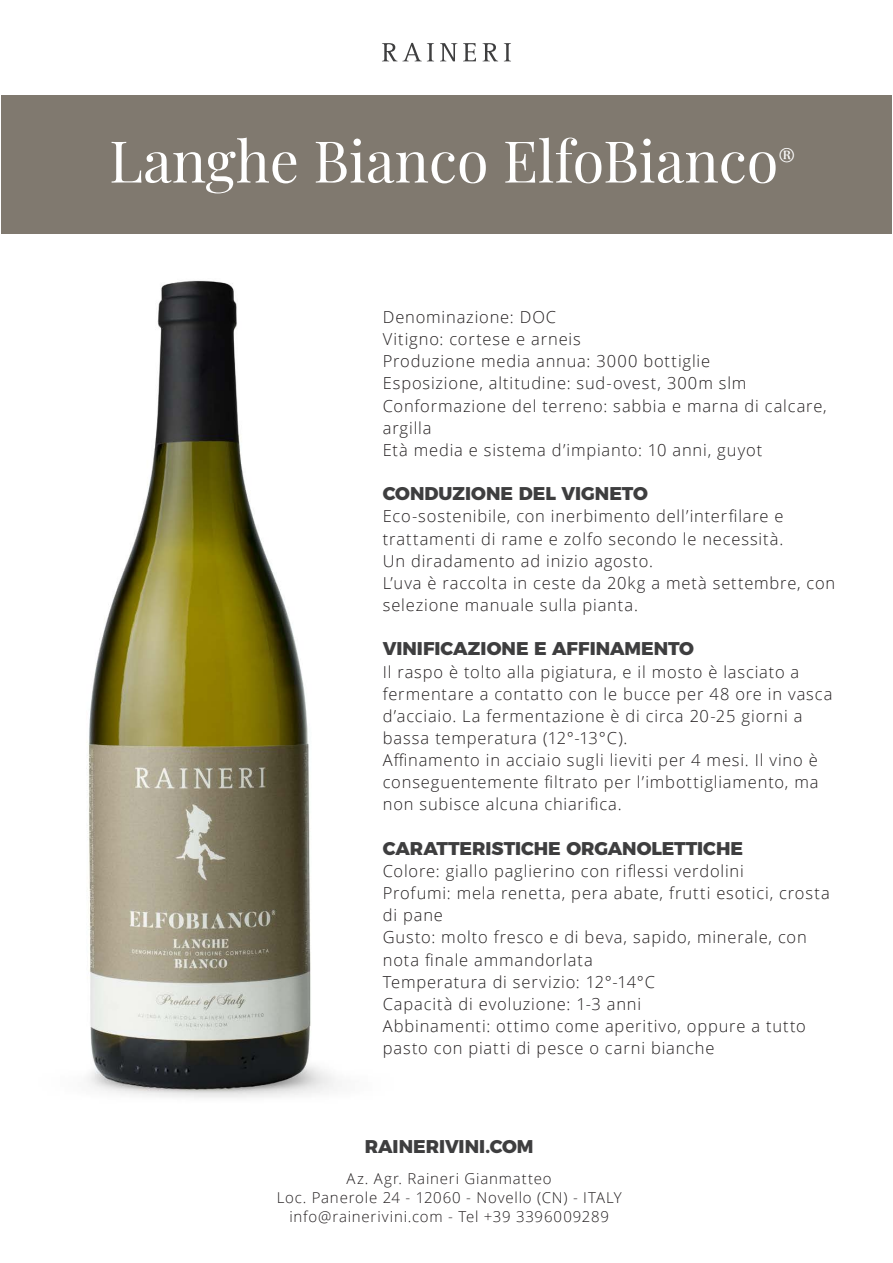
<style>
.page{position:relative;width:893px;height:1263px;background:#fff}
.page>*{position:absolute;margin:0;border:0;box-sizing:border-box;transform-origin:0 0}
.t1{font:57.6px "Playfair Display";color:#fff}
.t2{font:25.65px "Playfair Display";color:#fff}
.t3{font:800 18.45px "Montserrat";color:#3e3e3f}
.t4{font:300 16.5px/22.2px "Open Sans";letter-spacing:.05em;color:#231f20}
.t5{font:300 15px/19.2px "Open Sans";letter-spacing:.055em;color:#231f20;text-align:center}
</style>
<div class="page">
<img style="left:87px;top:280px;width:248px;height:818px">
<div style="left:1px;top:96px;width:891px;height:138px;background:#80796f"></div>
<svg style="left:440px;top:43px;width:17px;height:18px"></svg>
<svg style="left:463px;top:43px;width:13px;height:18px"></svg>
<svg style="left:483px;top:43px;width:15px;height:18px"></svg>
<svg style="left:504px;top:43px;width:7px;height:18px"></svg>
<svg style="left:382px;top:43px;width:52px;height:18px"></svg>
<h1 class="t1" style="left:109px;top:116px;width:671px">Langhe Bianco ElfoBianco</h1>
<h2 class="t2" style="left:778px;top:138px;width:19px">®</h2>
<p class="t4" style="left:383px;top:305px;width:445px">Denominazione: DOC<br>Vitigno: cortese e arneis<br>Produzione media annua: 3000 bottiglie<br>Esposizione, altitudine: sud-ovest, 300m slm Conformazione del terreno: sabbia e marna di calcare, argilla<br>Età media e sistema d’impianto: 10 anni, guyot</p>
<p class="t3" style="left:383px;top:478px;width:267px">CONDUZIONE DEL VIGNETO</p>
<p class="t4" style="left:383px;top:505px;width:454px">Eco-sostenibile, con inerbimento dell’interfilare e trattamenti di rame e zolfo secondo le necessità.<br>Un diradamento ad inizio agosto.<br>L’uva è raccolta in ceste da 20kg a metà settembre, con selezione manuale sulla pianta.</p>
<p class="t3" style="left:383px;top:633px;width:313px">VINIFICAZIONE E AFFINAMENTO</p>
<p class="t4" style="left:383px;top:660px;width:451px">Il raspo è tolto alla pigiatura, e il mosto è lasciato a fermentare a contatto con le bucce per 48 ore in vasca d’acciaio. La fermentazione è di circa 20-25 giorni a bassa temperatura (12°-13°C).<br>Affinamento in acciaio sugli lieviti per 4 mesi. Il vino è conseguentemente filtrato per l’imbottigliamento, ma non subisce alcuna chiarifica.</p>
<p class="t3" style="left:383px;top:833px;width:362px">CARATTERISTICHE ORGANOLETTICHE</p>
<p class="t4" style="left:383px;top:859px;width:448px">Colore: giallo paglierino con riflessi verdolini<br>Profumi: mela renetta, pera abate, frutti esotici, crosta di pane<br>Gusto: molto fresco e di beva, sapido, minerale, con nota finale ammandorlata<br>Temperatura di servizio: 12°-14°C<br>Capacità di evoluzione: 1-3 anni<br>Abbinamenti: ottimo come aperitivo, oppure a tutto pasto con piatti di pesce o carni bianche</p>
<p class="t3" style="left:365px;top:1131px;width:170px">RAINERIVINI.COM</p>
<p class="t5" style="left:277px;top:1168px;width:346px">Az. Agr. Raineri Gianmatteo<br>Loc. Panerole 24 - 12060 - Novello (CN) - ITALY info@rainerivini.com - Tel +39 3396009289</p>
</div>
